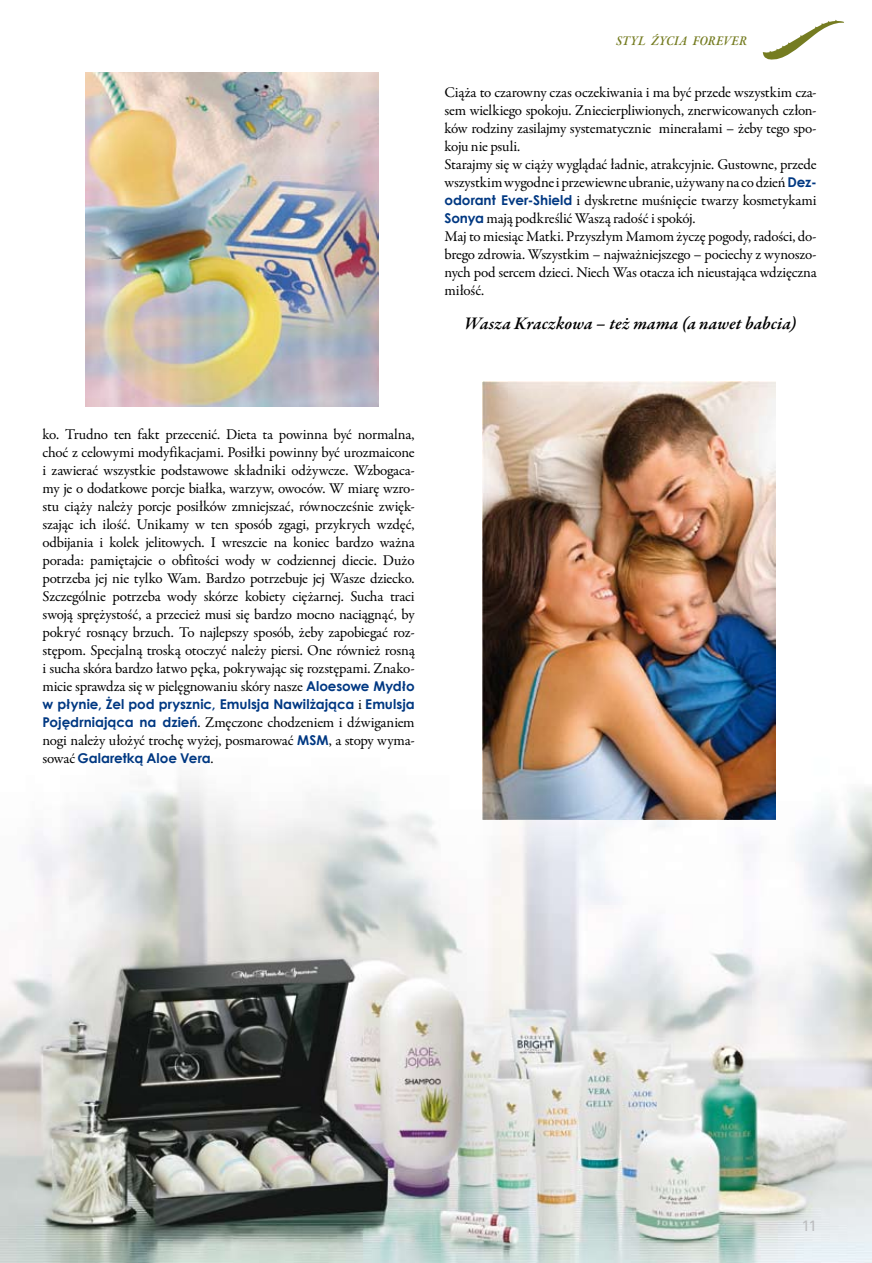
<style>
.page{position:relative;width:872px;height:1263px;background:#fff}
.page>*{position:absolute;margin:0;border:0;box-sizing:border-box;transform-origin:0 0}
.t1{font:italic 600 18px "Garamond Premr Pro";letter-spacing:.01em;color:#000}
.t2{font:15px/18px "Garamond Premr Pro";letter-spacing:-.015em;color:#000}
.t3{font:15px "Zurich PL";color:#bcbdbf}
.t4{font:700 13.5px "Century Gothic";color:#003882}
.t5{font:italic 600 13.5px "Garamond Premr Pro";letter-spacing:.01em;color:#757c21;scale:.9 1}
.s1{font-family:"Century Gothic";font-weight:700;font-size:13.5px;color:#003882}
.s2{font-family:"Garamond Premr Pro";font-weight:400;font-size:15px;color:#000}
</style>
<div class="page">
<img style="left:85px;top:72px;width:293px;height:334px">
<img style="left:0;top:706px;width:872px;height:557px">
<img style="left:482px;top:381px;width:293px;height:439px">
<svg style="left:763px;top:20px;width:81px;height:40px"></svg>
<p class="t5" style="left:616px;top:32px;width:146px">STYL ŹYCIA FOREVER</p>
<p class="t2" style="left:444px;top:83px;width:374px">Ciąża to czarowny czas oczekiwania i ma być przede wszystkim cza&shy;sem wielkiego spokoju. Zniecierpliwionych, znerwicowanych człon&shy;ków rodziny zasilajmy systematycznie minerałami – żeby tego spo&shy;koju nie psuli.<br>Starajmy się w ciąży wyglądać ładnie, atrakcyjnie. Gustowne, przede wszystkim wygodne i przewiewne ubranie, używany na co dzień <span class="s1">Dez&shy;odorant Ever-Shield</span> i dyskretne muśnięcie twarzy kosmetykami <span class="s1">Sonya</span> mają podkreślić Waszą radość i spokój.<br>Maj to miesiąc Matki. Przyszłym Mamom życzę pogody, radości, do&shy;brego zdrowia. Wszystkim – najważniejszego – pociechy z wynoszo&shy;nych pod sercem dzieci. Niech Was otacza ich nieustająca wdzięczna miłość.</p>
<p class="t1" style="left:464px;top:312px;width:333px">Wasza Kraczkowa – też mama (a nawet babcia)</p>
<p class="t2" style="left:43px;top:425px;width:374px;text-align:justify">ko. Trudno ten fakt przecenić. Dieta ta powinna być normalna, choć z celowymi modyfikacjami. Posiłki powinny być urozmaicone i zawierać wszystkie podstawowe składniki odżywcze. Wzbogaca&shy;my je o dodatkowe porcje białka, warzyw, owoców. W miarę wzro&shy;stu ciąży należy porcje posiłków zmniejszać, równocześnie zwięk&shy;szając ich ilość. Unikamy w ten sposób zgagi, przykrych wzdęć, odbijania i kolek jelitowych. I wreszcie na koniec bardzo ważna porada: pamiętajcie o obfitości wody w codziennej diecie. Dużo potrzeba jej nie tylko Wam. Bardzo potrzebuje jej Wasze dziecko.<br>Szczególnie potrzeba wody skórze kobiety ciężarnej. Sucha traci swoją sprężystość, a przecież musi się bardzo mocno naciągnąć, by pokryć rosnący brzuch. To najlepszy sposób, żeby zapobiegać roz&shy;stępom. Specjalną troską otoczyć należy piersi. One również rosną i sucha skóra bardzo łatwo pęka, pokrywając się rozstępami. Znako&shy;micie sprawdza się w pielęgnowaniu skóry nasze <span class="s1">Aloesowe Mydło</span></p>
<p class="t4" style="left:43px;top:693px;width:374px">w płynie, Żel pod prysznic, Emulsja Nawilżająca <span class="s2">i</span> Emulsja</p>
<p class="t2" style="left:43px;top:713px;width:374px"><span class="s1">Pojędrniająca na dzień</span>. Zmęczone chodzeniem i dźwiganiem nogi należy ułożyć trochę wyżej, posmarować <span class="s1">MSM</span>, a stopy wyma-</p>
<p class="t4" style="left:43px;top:747px;width:173px"><span class="s2">sować</span> Galaretką Aloe Vera<span class="s2">.</span></p>
<p class="t3" style="left:801px;top:1216px;width:17px">11</p>
</div>
